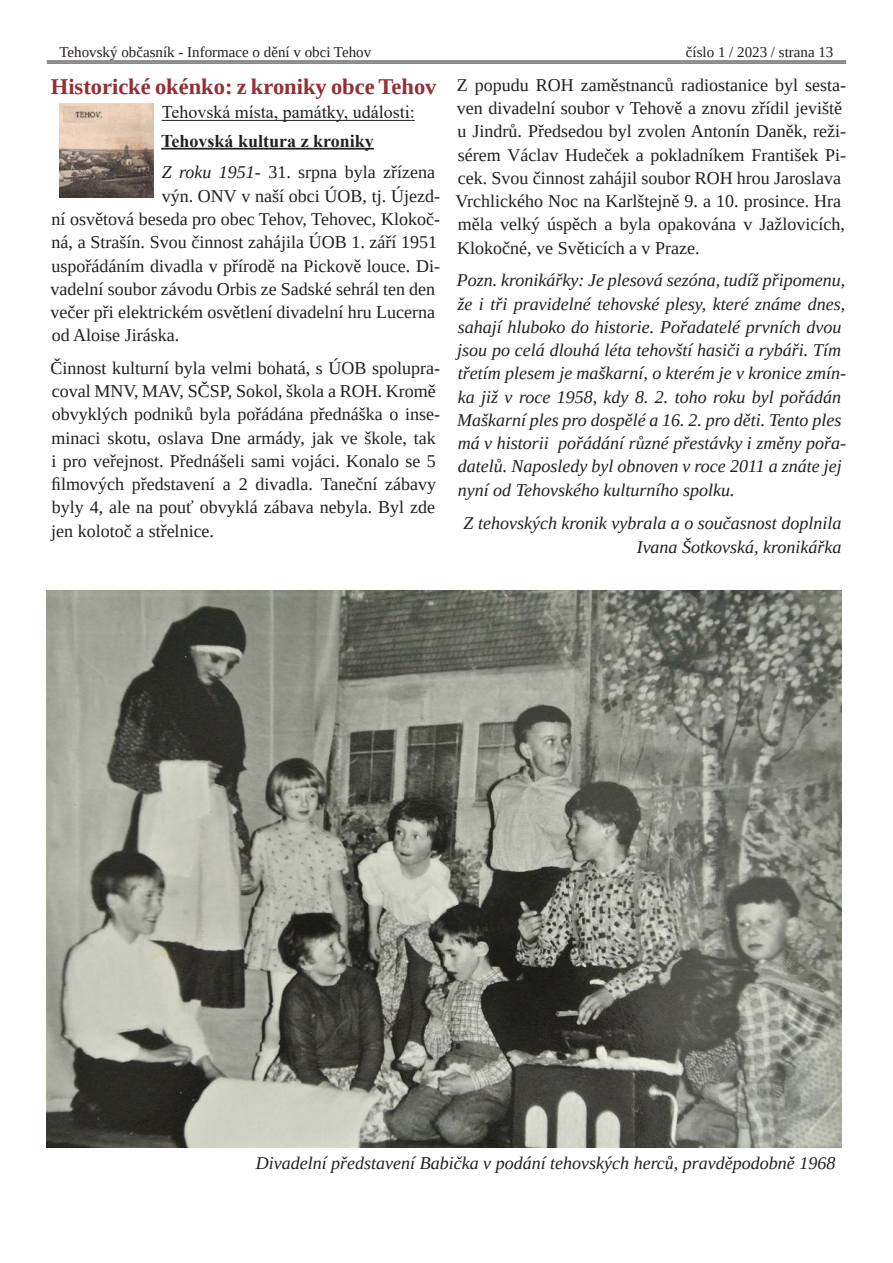
<style>
.page{position:relative;width:893px;height:1263px;background:#fff}
.page>*{position:absolute;margin:0;border:0;box-sizing:border-box;transform-origin:0 0}
.t1{font:700 22.5px "Liberation Serif";color:#962e33}
.t2{font:18px/23.2px "Liberation Serif";color:#231f20}
.t3{font:italic 18px/23.2px "Liberation Serif";color:#231f20}
.t4{font:18px "Times New Roman";color:#231f20}
.t5{font:700 18px "Times New Roman";color:#231f20}
.t6{font:15px "Liberation Serif";color:#231f20}
.s1{font-style:italic}
</style>
<div class="page">
<hr style="left:162px;top:120px;width:253px;height:1px;background:#231f20">
<hr style="left:161px;top:148px;width:213px;height:2px;background:#231f20">
<img style="left:60px;top:104px;width:94px;height:94px">
<img style="left:63px;top:107px;width:45px;height:16px">
<hr style="left:47px;top:61px;width:799px;height:1px;background:#231f20">
<hr style="left:47px;top:63px;width:799px;height:1px;background:#231f20">
<img style="left:47px;top:591px;width:795px;height:557px">
<p class="t6" style="left:60px;top:42px;width:313px">Tehovský občasník - Informace o dění v obci Tehov</p>
<p class="t6" style="left:686px;top:42px;width:149px">číslo 1 / 2023 / strana 13</p>
<p class="t1" style="left:51px;top:71px;width:387px">Historické okénko: z kroniky obce Tehov</p>
<p class="t4" style="left:162px;top:100px;width:255px">Tehovská místa, památky, události:</p>
<p class="t5" style="left:161px;top:128px;width:214px">Tehovská kultura z kroniky</p>
<p class="t2" style="left:162px;top:161px;width:275px"><span class="s1">Z roku 1951</span>- 31. srpna byla zřízena</p>
<p class="t2" style="left:162px;top:184px;width:280px">výn. ONV v naší obci ÚOB, tj. Újezd-</p>
<p class="t2" style="left:52px;top:207px;width:390px">ní osvětová beseda pro obec Tehov, Tehovec, Klokoč-</p>
<p class="t2" style="left:52px;top:231px;width:387px">ná, a Strašín. Svou činnost zahájila ÚOB 1. září 1951</p>
<p class="t2" style="left:52px;top:254px;width:390px">uspořádáním divadla v přírodě na Pickově louce. Di-</p>
<p class="t2" style="left:51px;top:277px;width:386px">vadelní soubor závodu Orbis ze Sadské sehrál ten den</p>
<p class="t2" style="left:51px;top:300px;width:386px">večer při elektrickém osvětlení divadelní hru Lucerna</p>
<p class="t2" style="left:52px;top:324px;width:129px">od Aloise Jiráska.</p>
<p class="t2" style="left:51px;top:356px;width:391px">Činnost kulturní byla velmi bohatá, s ÚOB spolupra&shy;coval MNV, MAV, SČSP, Sokol, škola a ROH. Kromě obvyklých podniků byla pořádána přednáška o inse&shy;minaci skotu, oslava Dne armády, jak ve škole, tak i pro veřejnost. Přednášeli sami vojáci. Konalo se 5 filmových představení a 2 divadla. Taneční zábavy byly 4, ale na pouť obvyklá zábava nebyla. Byl zde jen kolotoč a střelnice.</p>
<p class="t2" style="left:455px;top:73px;width:392px">Z popudu ROH zaměstnanců radiostanice byl sesta&shy;ven divadelní soubor v Tehově a znovu zřídil jeviště u Jindrů. Předsedou byl zvolen Antonín Daněk, reži&shy;sérem Václav Hudeček a pokladníkem František Pi&shy;cek. Svou činnost zahájil soubor ROH hrou Jaroslava Vrchlického Noc na Karlštejně 9. a 10. prosince. Hra měla velký úspěch a byla opakována v Jažlovicích, Klokočné, ve Světicích a v Praze.</p>
<p class="t3" style="left:457px;top:268px;width:391px">Pozn. kronikářky: Je plesová sezóna, tudíž připomenu, že i tři pravidelné tehovské plesy, které známe dnes, sahají hluboko do historie. Pořadatelé prvních dvou jsou po celá dlouhá léta tehovští hasiči a rybáři. Tím třetím plesem je maškarní, o kterém je v kronice zmín&shy;ka již v roce 1958, kdy 8. 2. toho roku byl pořádán Maškarní ples pro dospělé a 16. 2. pro děti. Tento ples má v historii pořádání různé přestávky i změny pořa&shy;datelů. Naposledy byl obnoven v roce 2011 a znáte jej nyní od Tehovského kulturního spolku.</p>
<p class="t3" style="left:464px;top:511px;width:379px;line-height:24px;text-align:right">Z tehovských kronik vybrala a o současnost doplnila<br>Ivana Šotkovská, kronikářka</p>
<p class="t3" style="left:256px;top:1151px;width:581px">Divadelní představení Babička v podání tehovských herců, pravděpodobně 1968</p>
</div>
